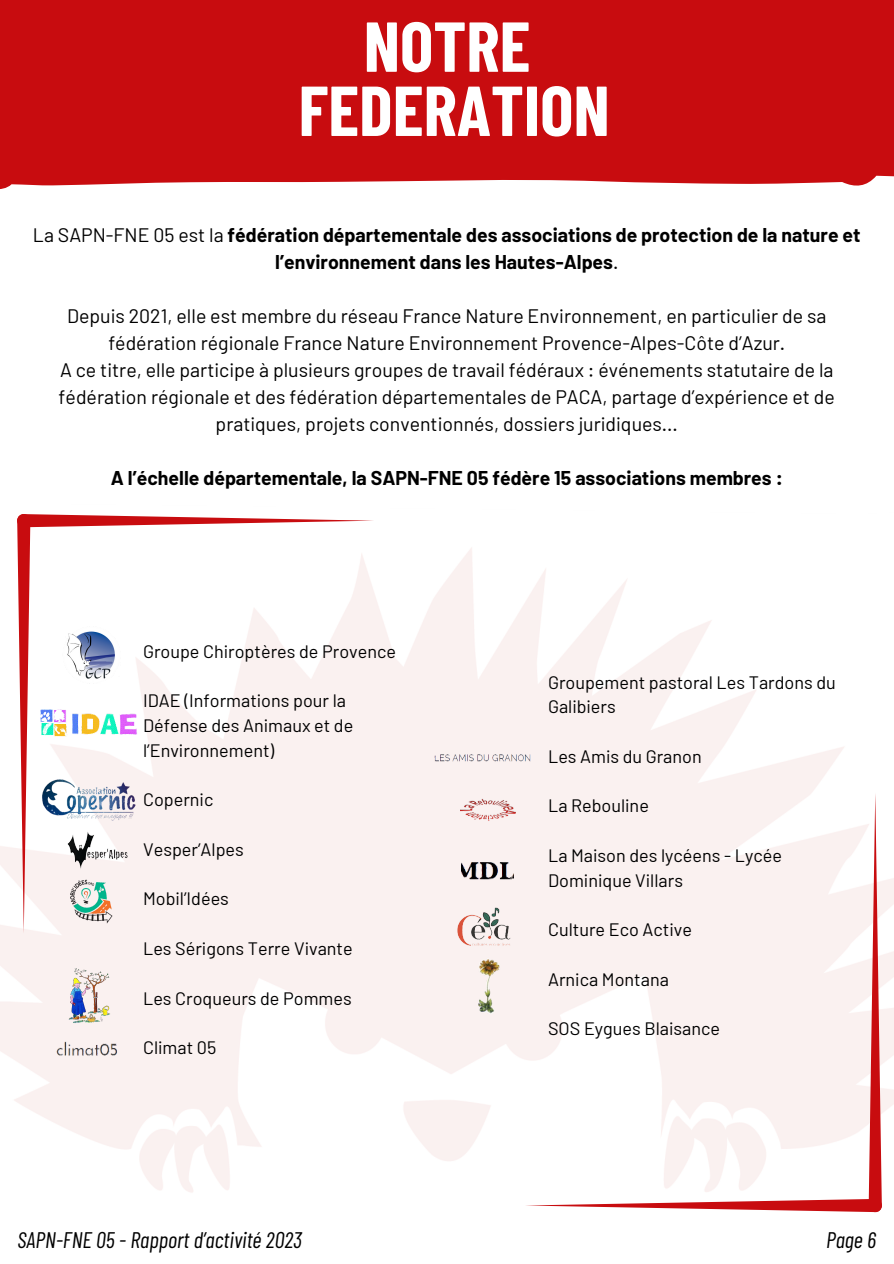
<style>
.page{position:relative;width:894px;height:1264px;background:#fff}
.page>*{position:absolute;margin:0;border:0;box-sizing:border-box;transform-origin:0 0}
.t1{font:700 70.5px/64.2px "Barlow Condensed";color:#fff;text-align:center}
.t2{font:italic 22.5px "Barlow Condensed";color:#000}
.t3{font:19.5px/27px "Barlow";color:#000;text-align:center}
.t4{font:700 19.5px/27px "Barlow";color:#000;text-align:center}
.t5{font:18px/24.8px "Barlow";color:#000}
.s1{font-weight:400}
</style>
<div class="page">
<div style="left:0;top:0;width:893px;height:189px;background:#c80c0f"></div>
<img style="left:0;top:527px;width:893px;height:682px">
<svg style="left:17px;top:514px;width:357px;height:13px"></svg>
<svg style="left:17px;top:514px;width:13px;height:419px"></svg>
<svg style="left:525px;top:1198px;width:356px;height:14px"></svg>
<svg style="left:868px;top:792px;width:13px;height:421px"></svg>
<img style="left:68px;top:967px;width:42px;height:59px">
<img style="left:41px;top:709px;width:96px;height:27px">
<img style="left:60px;top:870px;width:62px;height:63px">
<img style="left:41px;top:778px;width:97px;height:43px">
<img style="left:468px;top:956px;width:38px;height:61px">
<img style="left:450px;top:906px;width:67px;height:45px">
<img style="left:62px;top:626px;width:59px;height:57px">
<img style="left:460px;top:778px;width:55px;height:55px">
<img style="left:431px;top:750px;width:104px;height:15px">
<img style="left:461px;top:843px;width:53px;height:53px">
<img style="left:68px;top:832px;width:59px;height:37px">
<img style="left:51px;top:1038px;width:76px;height:27px">
<p class="t1" style="left:298px;top:11px;width:312px">NOTRE<br>FEDERATION</p>
<p class="t4" style="left:33px;top:220px;width:829px"><span class="s1">La SAPN-FNE 05 est la</span> fédération départementale des associations de protection de la nature et l’environnement dans les Hautes-Alpes<span class="s1">.</span></p>
<p class="t3" style="left:67px;top:301px;width:760px">Depuis 2021, elle est membre du réseau France Nature Environnement, en particulier de sa fédération régionale France Nature Environnement Provence-Alpes-Côte d’Azur.</p>
<p class="t3" style="left:59px;top:355px;width:777px">A ce titre, elle participe à plusieurs groupes de travail fédéraux : événements statutaire de la fédération régionale et des fédération départementales de PACA, partage d’expérience et de pratiques, projets conventionnés, dossiers juridiques...</p>
<p class="t4" style="left:111px;top:463px;width:673px">A l’échelle départementale, la SAPN-FNE 05 fédère 15 associations membres :</p>
<p class="t5" style="left:143px;top:638px;width:254px">Groupe Chiroptères de Provence</p>
<p class="t5" style="left:143px;top:687px;width:212px">IDAE (Informations pour la<br>Défense des Animaux et de l’Environnement)</p>
<p class="t5" style="left:143px;top:786px;width:72px">Copernic</p>
<p class="t5" style="left:143px;top:836px;width:102px">Vesper’Alpes</p>
<p class="t5" style="left:143px;top:885px;width:87px">Mobil’Idées</p>
<p class="t5" style="left:143px;top:935px;width:211px">Les Sérigons Terre Vivante</p>
<p class="t5" style="left:143px;top:984px;width:210px">Les Croqueurs de Pommes</p>
<p class="t5" style="left:143px;top:1034px;width:75px">Climat 05</p>
<p class="t5" style="left:548px;top:669px;width:289px">Groupement pastoral Les Tardons du<br>Galibiers</p>
<p class="t5" style="left:548px;top:743px;width:155px">Les Amis du Granon</p>
<p class="t5" style="left:548px;top:792px;width:102px">La Rebouline</p>
<p class="t5" style="left:548px;top:842px;width:235px">La Maison des lycéens - Lycée<br>Dominique Villars</p>
<p class="t5" style="left:548px;top:916px;width:145px">Culture Eco Active</p>
<p class="t5" style="left:548px;top:966px;width:122px">Arnica Montana</p>
<p class="t5" style="left:548px;top:1015px;width:173px">SOS Eygues Blaisance</p>
<p class="t2" style="left:18px;top:1225px;width:286px">SAPN-FNE 05 - Rapport d’activité 2023</p>
<p class="t2" style="left:825px;top:1225px;width:52px">Page 6</p>
</div>
